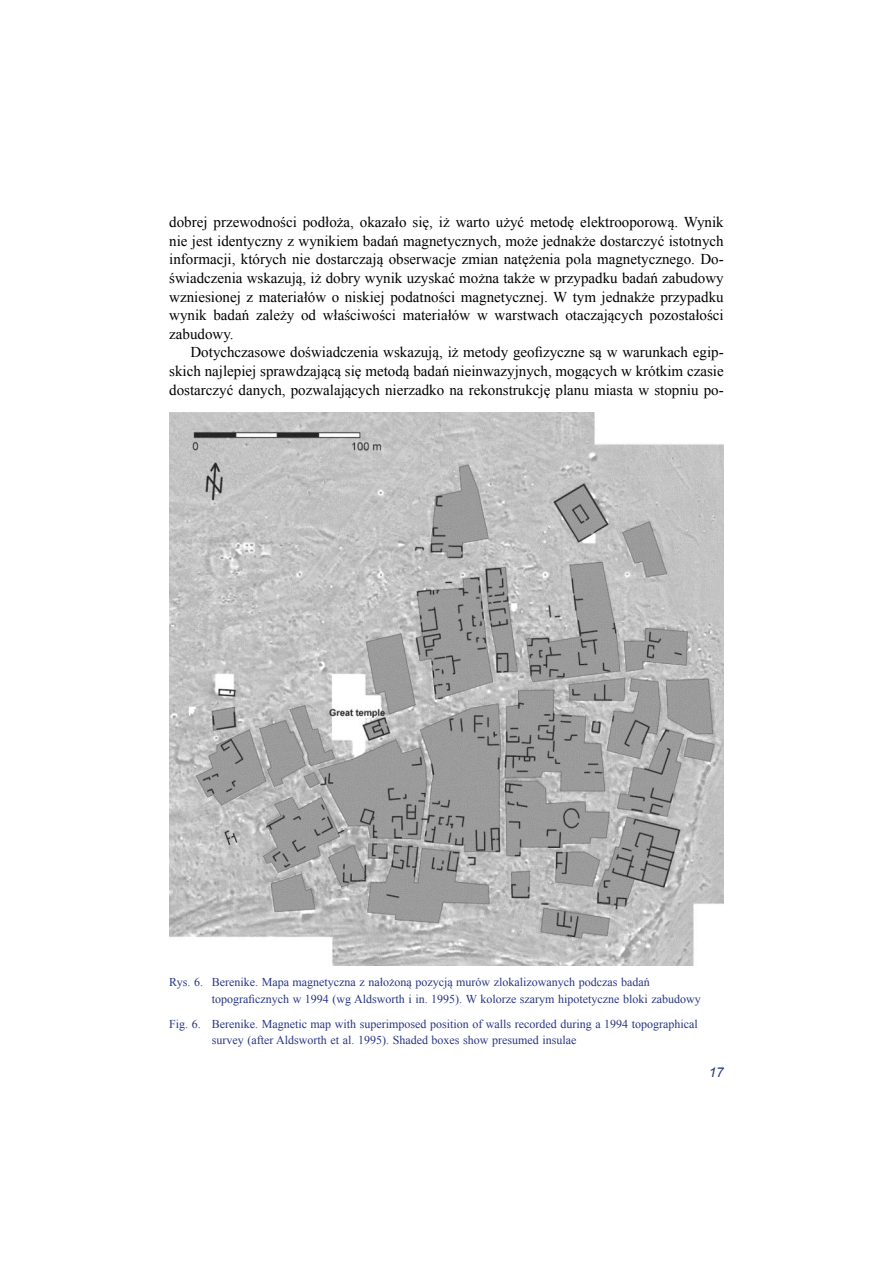
<style>
.page{position:relative;width:893px;height:1263px;background:#fff}
.page>*{position:absolute;margin:0;border:0;box-sizing:border-box;transform-origin:0 0}
.t1{font:15px/18.6px "Times New Roman";color:#000;text-align:justify}
.t2{font:italic 13.5px "Arial";color:#283583}
.t3{font:12px/16.5px "Times New Roman";color:#283583}
</style>
<div class="page">
<img style="left:170px;top:412px;width:553px;height:553px">
<p class="t1" style="left:169px;top:213px;width:556px">dobrej przewodności podłoża, okazało się, iż warto użyć metodę elektrooporową. Wynik nie jest identyczny z wynikiem badań magnetycznych, może jednakże dostarczyć istotnych informacji, których nie dostarczają obserwacje zmian natężenia pola magnetycznego. Do&shy;świadczenia wskazują, iż dobry wynik uzyskać można także w przypadku badań zabudowy wzniesionej z materiałów o niskiej podatności magnetycznej. W tym jednakże przypadku wynik badań zależy od właściwości materiałów w warstwach otaczających pozostałości zabudowy.</p>
<p class="t1" style="left:169px;top:343px;width:556px;text-indent:21px">Dotychczasowe doświadczenia wskazują, iż metody geofizyczne są w warunkach egip&shy;skich najlepiej sprawdzającą się metodą badań nieinwazyjnych, mogących w krótkim czasie dostarczyć danych, pozwalających nierzadko na rekonstrukcję planu miasta w stopniu po-</p>
<p class="t3" style="left:212px;top:974px;width:490px;text-indent:-43px">Rys. 6. Berenike. Mapa magnetyczna z nałożoną pozycją murów zlokalizowanych podczas badań topograficznych w 1994 (wg Aldsworth i in. 1995). W kolorze szarym hipotetyczne bloki zabudowy</p>
<p class="t3" style="left:212px;top:1015px;width:488px;text-indent:-43px">Fig. 6. Berenike. Magnetic map with superimposed position of walls recorded during a 1994 topographical survey (after Aldsworth et al. 1995). Shaded boxes show presumed insulae</p>
<p class="t2" style="left:709px;top:1064px;width:17px">17</p>
</div>
